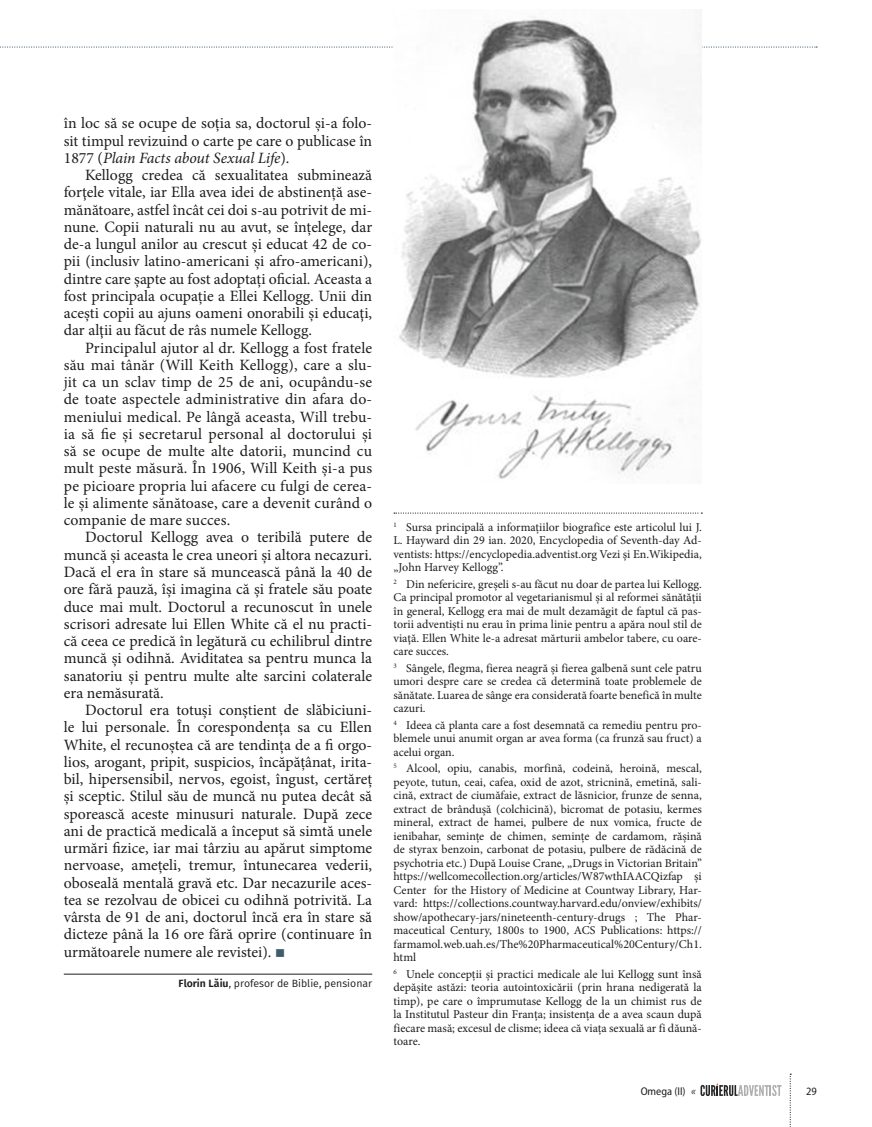
<style>
.page{position:relative;width:872px;height:1127px;background:#fff}
.page>*{position:absolute;margin:0;border:0;box-sizing:border-box;transform-origin:0 0}
.t1{font:15.75px/17.2px "Minion Pro";color:#1d1d1b;text-align:justify}
.t2{font:12px/13.5px "Minion Pro";color:#1d1d1b;text-align:justify}
.t3{font:semi-condensed 11.25px "Myriad Pro";color:#1d1d1b}
.t4{font:10.5px "Fira Sans";color:#1d1d1b}
.s1{font-style:italic}
.s2{color:#405b6a}
.s3{font-weight:600}
.s4{font-family:"Koz Go Pr 6 N";font-stretch:normal;font-size:10.5px}
</style>
<div class="page">
<svg style="left:789px;top:1073px;width:2px;height:54px"></svg>
<svg style="left:700px;top:1083px;width:81px;height:13px"></svg>
<svg style="left:394px;top:512px;width:308px;height:2px"></svg>
<svg style="left:0;top:46px;width:817px;height:2px"></svg>
<img style="left:394px;top:17px;width:308px;height:462px">
<hr style="left:64px;top:974px;width:308px;height:1px;background:#1d1d1b">
<p class="t1" style="left:64px;top:115px;width:310px">în loc să se ocupe de soția sa, doctorul și-a folo&shy;sit timpul revizuind o carte pe care o publicase în 1877 (<span class="s1">Plain Facts about Sexual Life</span>).</p>
<p class="t1" style="left:64px;top:167px;width:310px;text-indent:21px">Kellogg credea că sexualitatea subminează forţele vitale, iar Ella avea idei de abstinență ase&shy;mănătoare, astfel încât cei doi s-au potrivit de mi&shy;nune. Copii naturali nu au avut, se înțelege, dar de-a lungul anilor au crescut şi educat 42 de co&shy;pii (inclusiv latino-americani și afro-americani), dintre care șapte au fost adoptați oficial. Aceasta a fost principala ocupație a Ellei Kellogg. Unii din aceşti copii au ajuns oameni onorabili şi educaţi, dar alţii au făcut de râs numele Kellogg.</p>
<p class="t1" style="left:64px;top:339px;width:310px;text-indent:21px">Principalul ajutor al dr. Kellogg a fost fratele său mai tânăr (Will Keith Kellogg), care a slu&shy;jit ca un sclav timp de 25 de ani, ocupându-se de toate aspectele administrative din afara do&shy;meniului medical. Pe lângă aceasta, Will trebu&shy;ia să fie și secretarul personal al doctorului și să se ocupe de multe alte datorii, muncind cu mult peste măsură. În 1906, Will Keith și-a pus pe picioare propria lui afacere cu fulgi de cerea&shy;le și alimente sănătoase, care a devenit curând o companie de mare succes.</p>
<p class="t1" style="left:64px;top:529px;width:310px;text-indent:21px">Doctorul Kellogg avea o teribilă putere de muncă și aceasta le crea uneori și altora necazuri.<br>Dacă el era în stare să muncească până la 40 de ore fără pauză, își imagina că și fratele său poate duce mai mult. Doctorul a recunoscut în unele scrisori adresate lui Ellen White că el nu practi&shy;că ceea ce predică în legătură cu echilibrul dintre muncă și odihnă. Aviditatea sa pentru munca la sanatoriu și pentru multe alte sarcini colaterale era nemăsurată.</p>
<p class="t1" style="left:64px;top:701px;width:310px;text-indent:21px">Doctorul era totuși conștient de slăbiciuni&shy;le lui personale. În corespondența sa cu Ellen White, el recunoștea că are tendința de a fi orgo&shy;lios, arogant, pripit, suspicios, încăpățânat, irita&shy;bil, hipersensibil, nervos, egoist, îngust, certăreț şi sceptic. Stilul său de muncă nu putea decât să sporească aceste minusuri naturale. După zece ani de practică medicală a început să simtă unele urmări fizice, iar mai târziu au apărut simptome nervoase, amețeli, tremur, întunecarea vederii, oboseală mentală gravă etc. Dar necazurile aces&shy;tea se rezolvau de obicei cu odihnă potrivită. La vârsta de 91 de ani, doctorul încă era în stare să dicteze până la 16 ore fără oprire (continuare în următoarele numere ale revistei). <span class="s2">■</span></p>
<p class="t4" style="left:178px;top:976px;width:195px"><span class="s3">Florin Lăiu</span>, profesor de Biblie, pensionar</p>
<p class="t2" style="left:393px;top:520px;width:310px"><sup>1</sup> Sursa principală a informațiilor biografice este articolul lui J.<br>L. Hayward din 29 ian. 2020, Encyclopedia of Seventh-day Ad&shy;ventists: https://encyclopedia.adventist.org Vezi şi En.Wikipedia, „John Harvey Kellogg”.</p>
<p class="t2" style="left:393px;top:577px;width:310px"><sup>2</sup> Din nefericire, greșeli s-au făcut nu doar de partea lui Kellogg.<br>Ca principal promotor al vegetarianismul și al reformei sănătății în general, Kellogg era mai de mult dezamăgit de faptul că pas&shy;torii adventiști nu erau în prima linie pentru a apăra noul stil de viaţă. Ellen White le-a adresat mărturii ambelor tabere, cu oare&shy;care succes.</p>
<p class="t2" style="left:393px;top:661px;width:310px"><sup>3</sup> Sângele, flegma, fierea neagră și fierea galbenă sunt cele patru umori despre care se credea că determină toate problemele de sănătate. Luarea de sânge era considerată foarte benefică în multe cazuri.</p>
<p class="t2" style="left:393px;top:718px;width:310px"><sup>4</sup> Ideea că planta care a fost desemnată ca remediu pentru pro&shy;blemele unui anumit organ ar avea forma (ca frunză sau fruct) a acelui organ.</p>
<p class="t2" style="left:393px;top:761px;width:310px"><sup>5</sup> Alcool, opiu, canabis, morfină, codeină, heroină, mescal, peyote, tutun, ceai, cafea, oxid de azot, stricnină, emetină, sali&shy;cină, extract de ciumăfaie, extract de lăsnicior, frunze de senna, extract de brândușă (colchicină), bicromat de potasiu, kermes mineral, extract de hamei, pulbere de nux vomica, fructe de ienibahar, semințe de chimen, semințe de cardamom, rășină de styrax benzoin, carbonat de potasiu, pulbere de rădăcină de psychotria etc.) După Louise Crane, „Drugs in Victorian Britain” https://wellcomecollection.org/articles/W87wthIAACQizfap și Center for the History of Medicine at Countway Library, Har&shy;vard: https://collections.countway.harvard.edu/onview/exhibits/ show/apothecary-jars/nineteenth-century-drugs ; The Phar&shy;maceutical Century, 1800s to 1900, ACS Publications: https:// farmamol.web.uah.es/The%20Pharmaceutical%20Century/Ch1. html</p>
<p class="t2" style="left:393px;top:967px;width:310px"><sup>6</sup> Unele concepții și practici medicale ale lui Kellogg sunt însă depășite astăzi: teoria autointoxicării (prin hrana nedigerată la timp), pe care o împrumutase Kellogg de la un chimist rus de la Institutul Pasteur din Franța; insistența de a avea scaun după fiecare masă; excesul de clisme; ideea că viața sexuală ar fi dăună&shy;toare.</p>
<p class="t3" style="left:640px;top:1085px;width:56px">Omega (II) <span class="s4">«</span></p>
<p class="t3" style="left:806px;top:1085px;width:12px">29</p>
</div>
